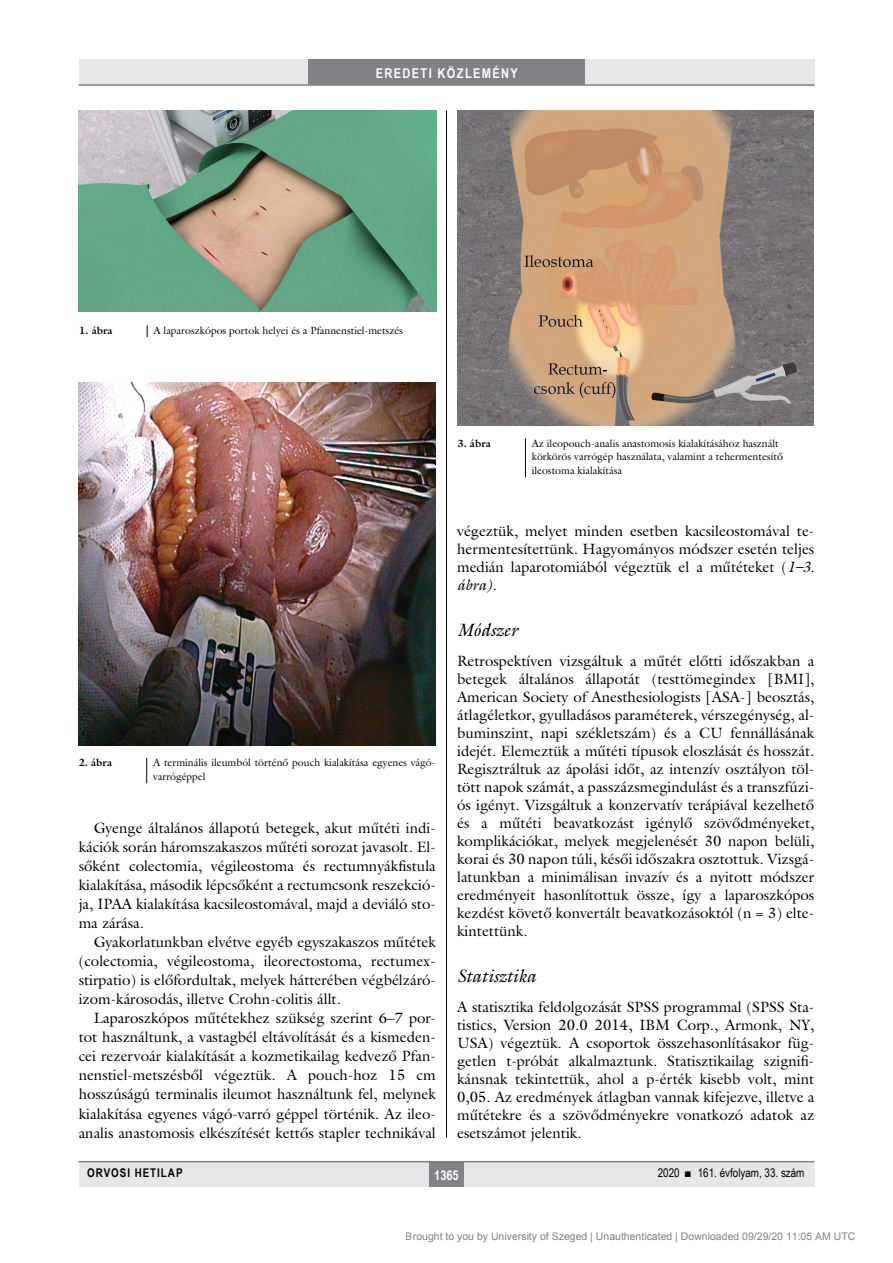
<style>
.page{position:relative;width:893px;height:1263px;background:#fff}
.page>*{position:absolute;margin:0;border:0;box-sizing:border-box;transform-origin:0 0}
.alcimkurziv{font:italic 18px "Galliard Reg";color:#000}
.Body_tompa{font:15px/18px "Galliard Reg";color:#000;text-align:justify}
.Body_Text{font:15px/19px "Galliard Reg";color:#000;text-align:justify}
.rovatcim_jo{font:700 13.5px "Arial Narrow";letter-spacing:.1em;color:#fff}
.oldalszam{font:700 13.5px "Arial Narrow";color:#fff}
.pagina{font:12px "Arial Narrow";color:#000}
.pagina-2{font:700 12px "Arial Narrow";letter-spacing:.08em;color:#000}
.kepalairas2{font:10.5px/13.5px "Galliard Reg";color:#000}
.t1{font:10.5px "Arial";color:rgb(0 0 0/.5)}
.kepalairas1{font:700 10.5px "Galliard Reg";color:#000}
.s1{font-style:italic}
</style>
<div class="page">
<div style="left:79px;top:1161px;width:735px;height:25px;background:#e6e7e8"></div>
<div style="left:429px;top:1161px;width:34px;height:25px;background:#808285"></div>
<hr style="left:79px;top:1161px;width:735px;height:1px;background:#808285">
<div style="left:79px;top:60px;width:735px;height:25px;background:#e6e7e8"></div>
<div style="left:308px;top:60px;width:277px;height:25px;background:#808285"></div>
<hr style="left:79px;top:84px;width:736px;height:2px;background:#808285">
<hr style="left:446px;top:111px;width:1px;height:1026px;background:#000">
<img style="left:79px;top:111px;width:357px;height:201px">
<svg style="left:147px;top:325px;width:1px;height:12px"></svg>
<svg style="left:146px;top:758px;width:1px;height:25px"></svg>
<hr style="left:525px;top:438px;width:1px;height:39px;background:#000">
<img style="left:79px;top:382px;width:357px;height:363px">
<img style="left:457px;top:111px;width:357px;height:314px">
<p class="rovatcim_jo" style="left:376px;top:63px;width:144px">EREDETI KÖZLEMÉNY</p>
<p class="kepalairas1" style="left:79px;top:323px;width:35px">1. ábra</p>
<p class="kepalairas2" style="left:154px;top:323px;width:251px">A laparoszkópos portok helyei és a Pfannenstiel-metszés</p>
<p class="kepalairas1" style="left:79px;top:756px;width:35px">2. ábra</p>
<p class="kepalairas2" style="left:153px;top:756px;width:284px">A terminális ileumból történő pouch kialakítása egyenes vágó&shy;varrógéppel</p>
<p class="Body_Text" style="left:79px;top:818px;width:359px;text-indent:15px">Gyenge általános állapotú betegek, akut műtéti indi&shy;kációk során háromszakaszos műtéti sorozat javasolt. El&shy;sőként colectomia, végileostoma és rectumnyákfistula kialakítása, második lépcsőként a rectumcsonk reszekció&shy;ja, IPAA kialakítása kacsileostomával, majd a deviáló sto&shy;ma zárása.</p>
<p class="Body_Text" style="left:79px;top:932px;width:359px;text-align:left;text-indent:15px">Gyakorlatunkban elvétve egyéb egyszakaszos műtétek (colectomia, végileostoma, ileorectostoma, rectumex&shy;stirpatio) is előfordultak, melyek hátterében végbélzáró&shy;izom-károsodás, illetve Crohn-colitis állt.</p>
<p class="Body_Text" style="left:79px;top:1008px;width:359px;text-align:left;text-indent:15px">Laparoszkópos műtétekhez szükség szerint 6–7 por&shy;tot használtunk, a vastagbél eltávolítását és a kismeden&shy;cei rezervoár kialakítását a kozmetikailag kedvező Pfan&shy;nenstiel-metszésből végeztük. A pouch-hoz 15 cm hosszúságú terminalis ileumot használtunk fel, melynek kialakítása egyenes vágó-varró géppel történik. Az ileo&shy;analis anastomosis elkészítését kettős stapler technikával</p>
<p class="kepalairas1" style="left:457px;top:436px;width:35px">3. ábra</p>
<p class="kepalairas2" style="left:532px;top:436px;width:253px">Az ileopouch-analis anastomosis kialakításához használt körkörös varrógép használata, valamint a tehermentesítő ileostoma kialakítása</p>
<p class="Body_Text" style="left:457px;top:522px;width:359px;line-height:18px">végeztük, melyet minden esetben kacsileostomával te&shy;hermentesítettünk. Hagyományos módszer esetén teljes medián laparotomiából végeztük el a műtéteket (<span class="s1">1–3. ábra).</span></p>
<p class="alcimkurziv" style="left:457px;top:618px;width:62px">Módszer</p>
<p class="Body_tompa" style="left:457px;top:651px;width:359px">Retrospektíven vizsgáltuk a műtét előtti időszakban a betegek általános állapotát (testtömegindex [BMI], American Society of Anesthesiologists [ASA-] beosztás, átlagéletkor, gyulladásos paraméterek, vérszegénység, al&shy;buminszint, napi székletszám) és a CU fennállásának idejét. Elemeztük a műtéti típusok eloszlását és hosszát.<br>Regisztráltuk az ápolási időt, az intenzív osztályon töl&shy;tött napok számát, a passzázsmegindulást és a transzfúzi&shy;ós igényt. Vizsgáltuk a konzervatív terápiával kezelhető és a műtéti beavatkozást igénylő szövődményeket, komplikációkat, melyek megjelenését 30 napon belüli, korai és 30 napon túli, késői időszakra osztottuk. Vizsgá&shy;latunkban a minimálisan invazív és a nyitott módszer eredményeit hasonlítottuk össze, így a laparoszkópos kezdést követő konvertált beavatkozásoktól (n = 3) elte&shy;kintettünk.</p>
<p class="alcimkurziv" style="left:457px;top:964px;width:81px">Statisztika</p>
<p class="Body_tompa" style="left:457px;top:997px;width:359px">A statisztika feldolgozását SPSS programmal (SPSS Sta&shy;tistics, Version 20.0 2014, IBM Corp., Armonk, NY, USA) végeztük. A csoportok összehasonlításakor füg&shy;getlen t-próbát alkalmaztunk. Statisztikailag szignifi&shy;kánsnak tekintettük, ahol a p-érték kisebb volt, mint 0,05. Az eredmények átlagban vannak kifejezve, illetve a műtétekre és a szövődményekre vonatkozó adatok az esetszámot jelentik.</p>
<p class="pagina-2" style="left:87px;top:1164px;width:97px">ORVOSI HETILAP</p>
<p class="oldalszam" style="left:434px;top:1165px;width:26px">1365</p>
<p class="pagina" style="left:658px;top:1164px;width:148px">2020 ■ 161. évfolyam, 33. szám</p>
<p class="t1" style="left:406px;top:1231px;width:451px">Brought to you by University of Szeged | Unauthenticated | Downloaded 09/29/20 11:05 AM UTC</p>
</div>
